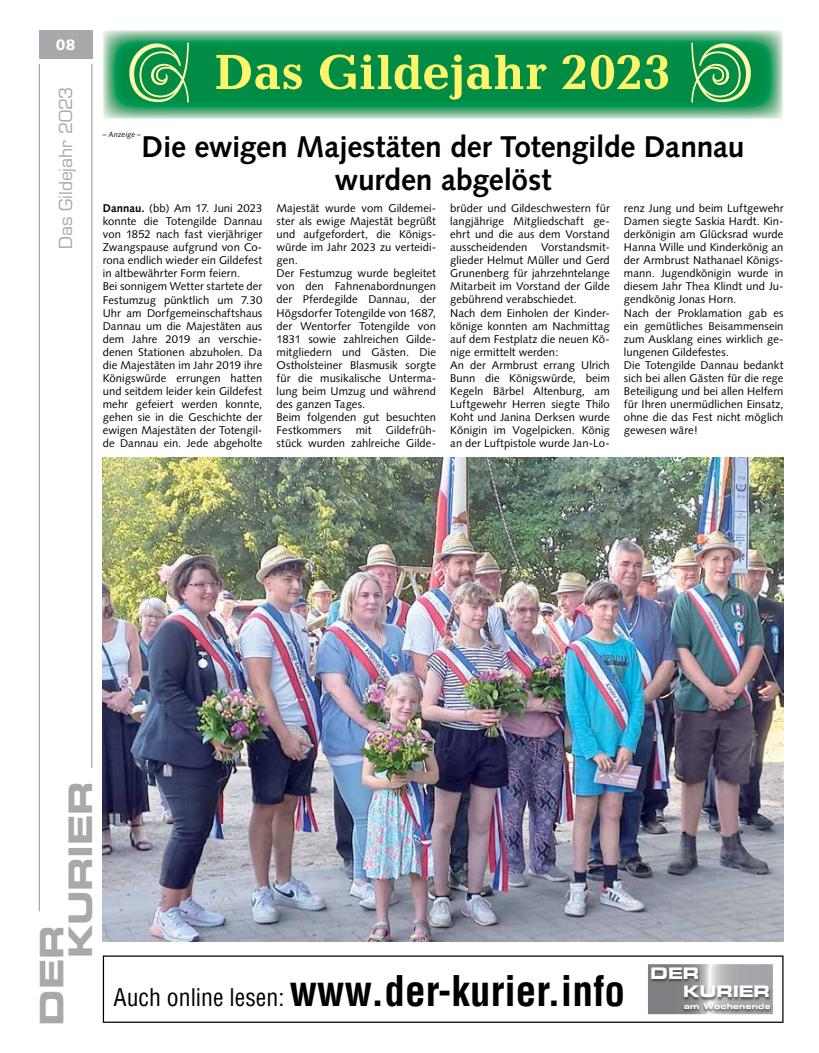
<style>
.page{position:relative;width:819px;height:1053px;background:#fff}
.page>*{position:absolute;margin:0;border:0;box-sizing:border-box;transform-origin:0 0}
.t1{font:700 50px "Candida Std";letter-spacing:-.01em;color:#fff56d}
.t2{font:700 condensed 41.25px "Helvetica LT Std";color:#000}
.t3{font:32.5px/28.9px "Eurostile LT Std Bold Ex 2";letter-spacing:-.01em;color:#a7a9ac}
.t4{font:700 30px/32.5px "Syntax LT Std";letter-spacing:-.01em;color:#000;text-align:center}
.t5{font:17.5px "Eurostile LT Std";letter-spacing:-.005em;color:#a7a9ac}
.t6{font:15.88px/18.2px "Eurostile LT Std Bold Ex 2";letter-spacing:-.01em;color:#fff}
.t7{font:900 15px "Syntax LT Std";color:#fff}
.t8{font:11.25px/13px "Syntax";letter-spacing:.005em;color:#000}
.t9{font:7.62px "Eurostile Bold Extended Two";letter-spacing:.04em;color:#fff}
.t10{font:italic 7.5px "Syntax LT Std";letter-spacing:.01em;color:#000}
.s1{font-weight:700}
.s2{font-weight:400;font-size:23.75px}
</style>
<div class="page">
<hr style="left:39px;top:64px;width:1px;height:847px;background:#939598">
<hr style="left:92px;top:64px;width:1px;height:703px;background:#939598">
<div style="left:39px;top:30px;width:53px;height:29px;background:#a7a9ac"></div>
<img style="left:103px;top:30px;width:679px;height:89px">
<svg style="left:129px;top:43px;width:60px;height:60px;background:#49ab63"></svg>
<svg style="left:691px;top:43px;width:59px;height:60px;background:#4aac63"></svg>
<img style="left:103px;top:457px;width:680px;height:484px">
<svg style="left:103px;top:955px;width:680px;height:67px"></svg>
<svg style="left:648px;top:964px;width:124px;height:50px"></svg>
<img style="left:649px;top:966px;width:122px;height:35px">
<img style="left:682px;top:1003px;width:90px;height:10px">
<p class="t7" style="left:56px;top:36px;width:21px">08</p>
<p class="t5" style="left:55px;top:249px;width:164px;rotate:-90deg">Das Gildejahr 2023</p>
<p class="t1" style="left:215px;top:43px;width:458px">Das Gildejahr 2023</p>
<p class="t10" style="left:103px;top:130px;width:40px">– Anzeige –</p>
<p class="t4" style="left:142px;top:131px;width:604px">Die ewigen Majestäten der Totengilde Dannau wurden abgelöst</p>
<p class="t8" style="left:103px;top:202px;width:161px"><span class="s1">Dannau.</span> (bb) Am 17. Juni 2023 konnte die Totengilde Dannau von 1852 nach fast vierjähriger<br>Zwangspause aufgrund von Co&shy;rona endlich wieder ein Gildefest in altbewährter Form feiern.<br>Bei sonnigem Wetter startete der<br>Festumzug pünktlich um 7.30<br>Uhr am Dorfgemeinschaftshaus<br>Dannau um die Majestäten aus dem Jahre 2019 an verschie&shy;denen Stationen abzuholen. Da die Majestäten im Jahr 2019 ihre<br>Königswürde errungen hatten und seitdem leider kein Gildefest mehr gefeiert werden konnte, gehen sie in die Geschichte der ewigen Majestäten der Totengil&shy;de Dannau ein. Jede abgeholte</p>
<p class="t8" style="left:276px;top:202px;width:161px">Majestät wurde vom Gildemei&shy;ster als ewige Majestät begrüßt und aufgefordert, die Königs&shy;würde im Jahr 2023 zu verteidi&shy;gen.<br>Der Festumzug wurde begleitet von den Fahnenabordnungen der Pferdegilde Dannau, der<br>Högsdorfer Totengilde von 1687, der Wentorfer Totengilde von<br>1831 sowie zahlreichen Gilde&shy;mitgliedern und Gästen. Die<br>Ostholsteiner Blasmusik sorgte für die musikalische Unterma&shy;lung beim Umzug und während des ganzen Tages.<br>Beim folgenden gut besuchten<br>Festkommers</p>
<p class="t8" style="left:276px;top:424px;width:161px;text-align:right">Gildefrüh-<br>stück wurden zahlreiche Gilde-</p>
<p class="t8" style="left:356px;top:424px;width:17px">mit</p>
<p class="t8" style="left:450px;top:201px;width:161px">brüder und Gildeschwestern für langjährige Mitgliedschaft ge&shy;ehrt und die aus dem Vorstand ausscheidenden Vorstandsmit&shy;glieder Helmut Müller und Gerd<br>Grunenberg für jahrzehntelange<br>Mitarbeit im Vorstand der Gilde gebührend verabschiedet.<br>Nach dem Einholen der Kinder&shy;könige konnten am Nachmittag auf dem Festplatz die neuen Kö&shy;nige ermittelt werden:<br>An der Armbrust errang Ulrich<br>Bunn die Königswürde, beim<br>Kegeln Bärbel Altenburg, am<br>Luftgewehr Herren siegte Thilo<br>Koht und Janina Derksen wurde<br>Königin im Vogelpicken. König an der Luftpistole wurde Jan-Lo-</p>
<p class="t8" style="left:624px;top:201px;width:161px">renz Jung und beim Luftgewehr<br>Damen siegte Saskia Hardt. Kin&shy;derkönigin am Glücksrad wurde<br>Hanna Wille und Kinderkönig an der Armbrust Nathanael Königs&shy;mann. Jugendkönigin wurde in diesem Jahr Thea Klindt und Ju&shy;gendkönig Jonas Horn.<br>Nach der Proklamation gab es ein gemütliches Beisammensein zum Ausklang eines wirklich ge&shy;lungenen Gildefestes.<br>Die Totengilde Dannau bedankt sich bei allen Gästen für die rege<br>Beteiligung und bei allen Helfern für Ihren unermüdlichen Einsatz, ohne die das Fest nicht möglich gewesen wäre!</p>
<p class="t3" style="left:37px;top:958px;width:179px;text-indent:-67px;rotate:-90deg">DER<br>KURIER</p>
<p class="t2" style="left:113px;top:965px;width:513px"><span class="s2">Auch online lesen:</span> www.der-kurier.info</p>
<p class="t6" style="left:683px;top:963px;width:88px;text-indent:-33px">DER<br>KURIER</p>
<p class="t9" style="left:684px;top:1001px;width:88px">am Wochenende</p>
</div>
